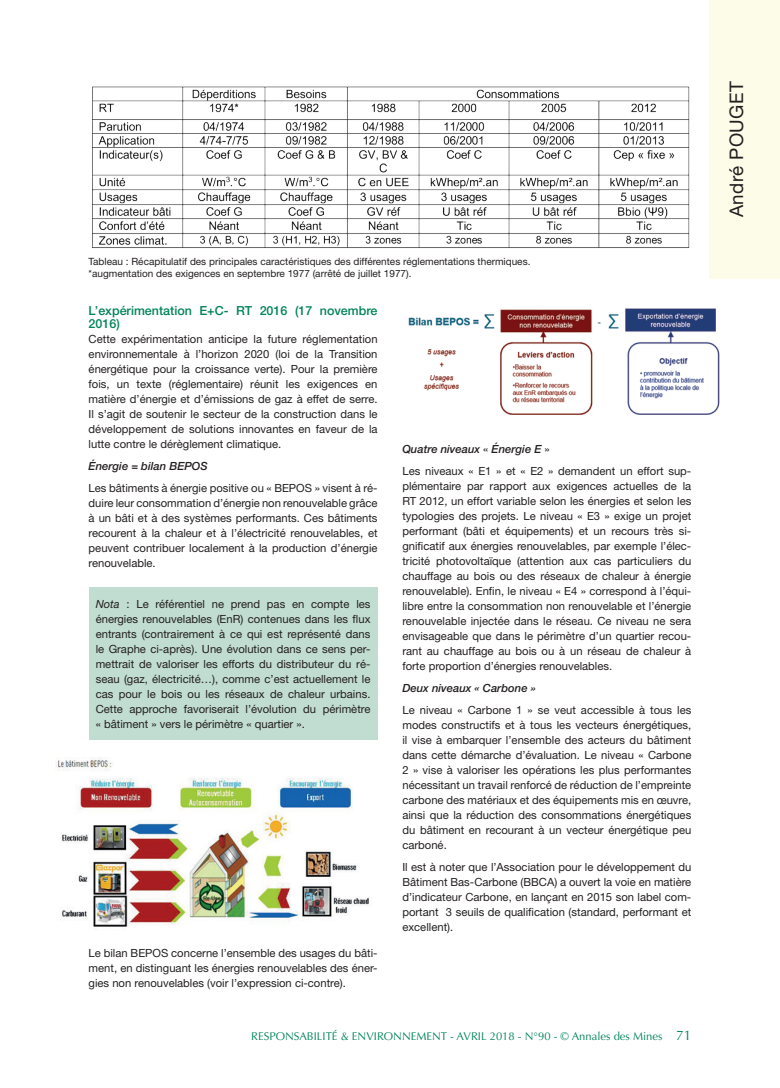
<style>
.page{position:relative;width:780px;height:1088px;background:#fff}
.page>*{position:absolute;margin:0;border:0;box-sizing:border-box;transform-origin:0 0}
.t1{font:18.75px "Helvetica Neue";letter-spacing:.02em;color:#231f20}
.inter2_vert{font:500 12.5px/13.8px "Helvetica Neue";color:#008457}
.texte_courant{font:11.25px/15px "Helvetica Neue";color:#231f20;text-align:justify}
.t2{font:11.25px "Optima";color:#008457}
.texte_courant-2{font:italic 500 11.25px "Helvetica Neue";color:#231f20}
.légende{font:10px "Helvetica Neue";color:#231f20}
.s1{font-style:italic}
.s2{font-weight:400;font-style:normal}
.s3{font-size:13.75px}
</style>
<div class="page">
<div style="left:709px;top:0;width:71px;height:279px;background:#fdfce8"></div>
<div style="left:89px;top:587px;width:288px;height:152px;background:#c1dcd1"></div>
<img style="left:93px;top:86px;width:597px;height:162px">
<img style="left:56px;top:758px;width:313px;height:169px">
<img style="left:408px;top:308px;width:312px;height:107px">
<p class="légende" style="left:89px;top:256px;width:443px">Tableau : Récapitulatif des principales caractéristiques des différentes réglementations thermiques.</p>
<p class="légende" style="left:89px;top:268px;width:324px">*augmentation des exigences en septembre 1977 (arrêté de juillet 1977).</p>
<p class="inter2_vert" style="left:89px;top:303px;width:290px">L’expérimentation E+C- RT 2016 (17 novembre<br>2016)</p>
<p class="texte_courant" style="left:89px;top:332px;width:290px">Cette expérimentation anticipe la future réglementation environnementale à l’horizon 2020 (loi de la Transition énergétique pour la croissance verte). Pour la première fois, un texte (réglementaire) réunit les exigences en matière d’énergie et d’émissions de gaz à effet de serre.<br>Il s’agit de soutenir le secteur de la construction dans le développement de solutions innovantes en faveur de la lutte contre le dérèglement climatique.</p>
<p class="texte_courant-2" style="left:89px;top:460px;width:121px">Énergie = bilan BEPOS</p>
<p class="texte_courant" style="left:89px;top:481px;width:290px">Les bâtiments à énergie positive ou « BEPOS » visent à ré&shy;duire leur consommation d’énergie non renouvelable grâce à un bâti et à des systèmes performants. Ces bâtiments recourent à la chaleur et à l’électricité renouvelables, et peuvent contribuer localement à la production d’énergie renouvelable.</p>
<p class="texte_courant" style="left:96px;top:596px;width:276px"><span class="s1">Nota</span> : Le référentiel ne prend pas en compte les énergies renouvelables (EnR) contenues dans les flux entrants (contrairement à ce qui est représenté dans le Graphe ci-après). Une évolution dans ce sens per&shy;mettrait de valoriser les efforts du distributeur du ré&shy;seau (gaz, électricité…), comme c’est actuellement le cas pour le bois ou les réseaux de chaleur urbains.<br>Cette approche favoriserait l’évolution du périmètre « bâtiment » vers le périmètre « quartier ».</p>
<p class="texte_courant" style="left:89px;top:945px;width:290px">Le bilan BEPOS concerne l’ensemble des usages du bâti&shy;ment, en distinguant les énergies renouvelables des éner&shy;gies non renouvelables (voir l’expression ci-contre).</p>
<p class="texte_courant-2" style="left:402px;top:442px;width:149px">Quatre niveaux <span class="s2">«</span> Énergie E <span class="s2">»</span></p>
<p class="texte_courant" style="left:402px;top:463px;width:290px">Les niveaux « E1 » et « E2 » demandent un effort sup&shy;plémentaire par rapport aux exigences actuelles de la RT 2012, un effort variable selon les énergies et selon les typologies des projets. Le niveau « E3 » exige un projet performant (bâti et équipements) et un recours très si&shy;gnificatif aux énergies renouvelables, par exemple l’élec&shy;tricité photovoltaïque (attention aux cas particuliers du chauffage au bois ou des réseaux de chaleur à énergie renouvelable). Enfin, le niveau « E4 » correspond à l’équi&shy;libre entre la consommation non renouvelable et l’énergie renouvelable injectée dans le réseau. Ce niveau ne sera envisageable que dans le périmètre d’un quartier recou&shy;rant au chauffage au bois ou à un réseau de chaleur à forte proportion d’énergies renouvelables.</p>
<p class="texte_courant-2" style="left:402px;top:681px;width:135px">Deux niveaux « Carbone »</p>
<p class="texte_courant" style="left:402px;top:702px;width:290px">Le niveau « Carbone 1 » se veut accessible à tous les modes constructifs et à tous les vecteurs énergétiques, il vise à embarquer l’ensemble des acteurs du bâtiment dans cette démarche d’évaluation. Le niveau « Carbone 2 » vise à valoriser les opérations les plus performantes nécessitant un travail renforcé de réduction de l’empreinte carbone des matériaux et des équipements mis en œuvre, ainsi que la réduction des consommations énergétiques du bâtiment en recourant à un vecteur énergétique peu carboné.</p>
<p class="texte_courant" style="left:402px;top:859px;width:290px">Il est à noter que l’Association pour le développement du Bâtiment Bas-Carbone (BBCA) a ouvert la voie en matière d’indicateur Carbone, en lançant en 2015 son label com&shy;portant 3 seuils de qualification (standard, performant et excellent).</p>
<p class="t2" style="left:251px;top:1030px;width:441px">RESPONSABILITÉ &amp; ENVIRONNEMENT - AVRIL 2018 - N°90 - © Annales des Mines <span class="s3">71</span></p>
<p class="t1" style="left:725px;top:217px;width:137px;rotate:-90deg">André POUGET</p>
</div>
